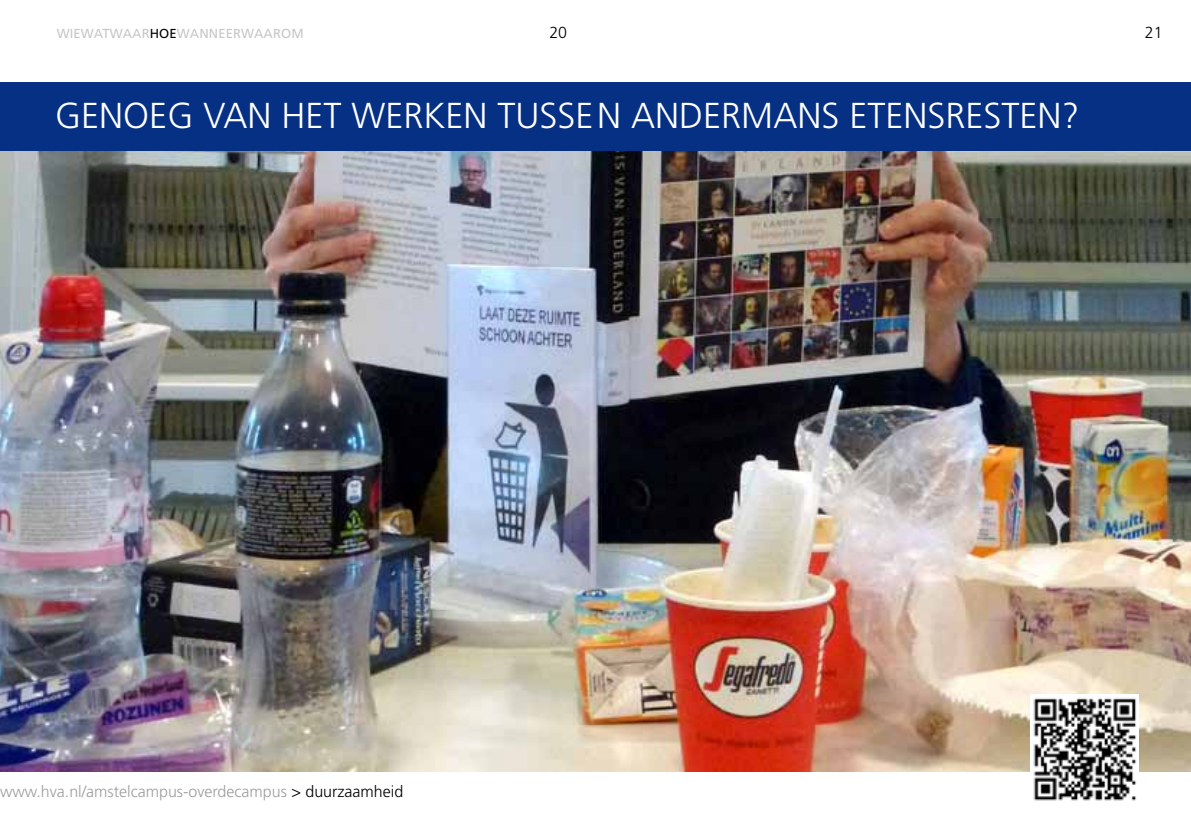
<style>
.page{position:relative;width:1191px;height:840px;background:#fff}
.page>*{position:absolute;margin:0;border:0;box-sizing:border-box;transform-origin:0 0}
.t1{font:300 36px "Frutiger";color:#fff}
.t2{font:300 16px "Frutiger";color:#9c9e9f}
.t3{font:300 16px "Frutiger";color:#000}
.t4{font:13px "Frutiger";letter-spacing:.01em;color:#c6c7c8}
.s1{color:#000}
</style>
<div class="page">
<img style="left:0;top:150px;width:1191px;height:621px">
<img style="left:1030px;top:694px;width:108px;height:107px">
<div style="left:0;top:82px;width:1191px;height:68px;background:#063084"></div>
<p class="t4" style="left:57px;top:26px;width:248px">WIEWATWAAR<span class="s1">HOE</span>WANNEERWAAROM</p>
<p class="t3" style="left:549px;top:23px;width:19px">20</p>
<p class="t3" style="left:1144px;top:23px;width:19px">21</p>
<h1 class="t1" style="left:55px;top:95px;width:1025px">GENOEG VAN H ET WERKEN TUSSEN ANDERMANS ETENSRESTEN?</h1>
<p class="t2" style="left:0;top:782px;width:405px">WWW.HVA.NL/AMSTELCAMPUS-OVERDECAMPUS <span class="s1">&gt; DUURZAAMHEID</span></p>
</div>
